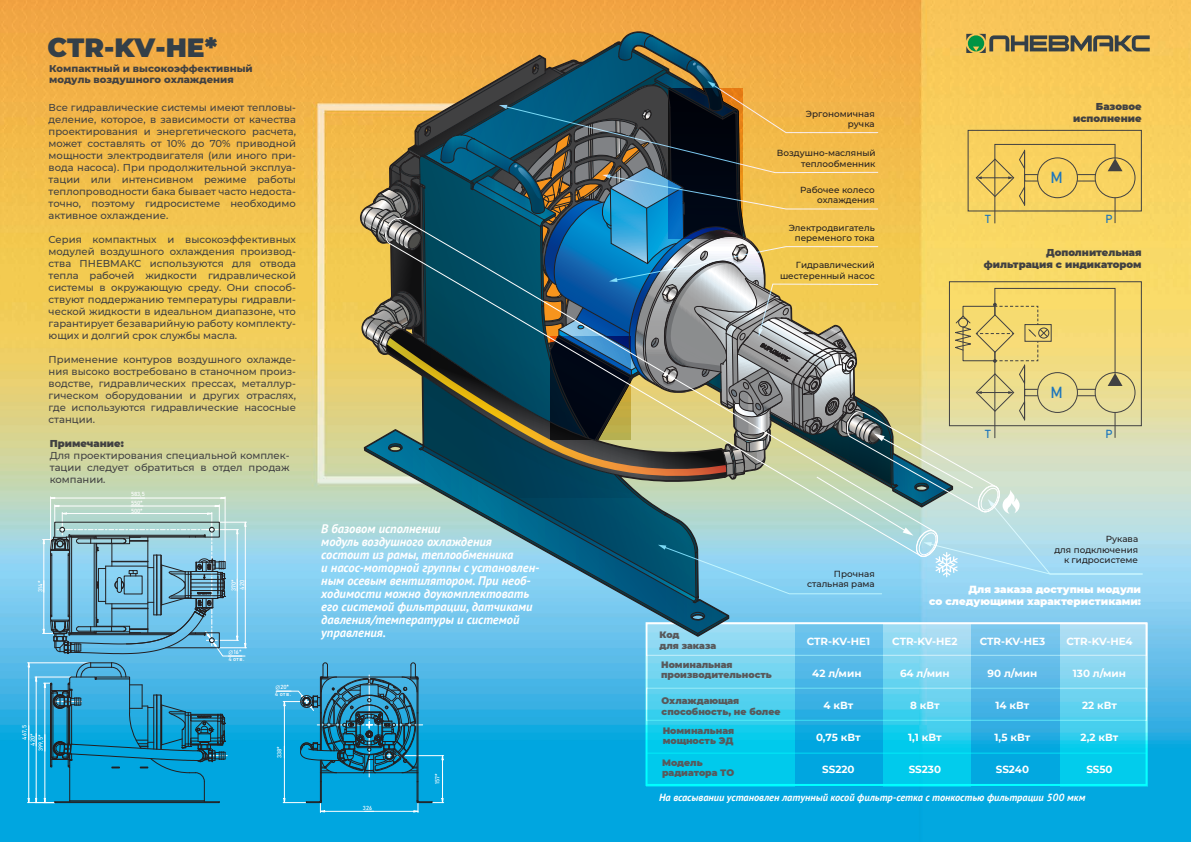
<style>
.page{position:relative;width:1191px;height:842px;background:#fff}
.page>*{position:absolute;margin:0;border:0;box-sizing:border-box;transform-origin:0 0}
.t1{font:900 26.4px "Montserrat";color:#343f48}
.t2{font:15.9px "Bahnschrift";color:#1d76bc}
.t3{font:italic 700 12.5px/13px "PT Sans";color:#fff}
.t4{font:11.6px "Bahnschrift";color:#1d76bc}
.t5{font:700 10.3px "Montserrat";color:#fff}
.t6{font:italic 700 10.3px "PT Sans";color:#fff}
.t7{font:900 10.3px/12.4px "Montserrat";color:#fff;text-align:right}
.t8{font:500 10px/12px "Montserrat";color:#414142;text-align:justify}
.t9{font:900 10px/12px "Montserrat";color:#414142;text-align:right}
.t10{font:800 10px/11px "Montserrat";color:#414142}
.t11{font:900 9.3px/10.3px "Montserrat";color:#58595b}
.t12{font:8.9px "Cambria";color:#fff}
.t13{font:500 8.8px/10.6px "Montserrat";color:#231f20;text-align:right}
.t14{font:5.8px/7.2px "Bahnschrift";letter-spacing:-.005em;color:#fff;text-align:center}
</style>
<div class="page">
<img style="left:0;top:0;width:1191px;height:842px">
<hr style="left:55px;top:498px;width:166px;height:1px;background:#fff">
<hr style="left:50px;top:497px;width:1px;height:58px;background:#fff">
<hr style="left:225px;top:497px;width:1px;height:65px;background:#fff">
<svg style="left:28px;top:505px;width:218px;height:299px;background:#52abcc"></svg>
<img style="left:276px;top:32px;width:873px;height:780px">
<h1 class="t1" style="left:48px;top:27px;width:171px">CTR-KV-HE*</h1>
<p class="t10" style="left:49px;top:62px;width:205px">Компактный и высокоэффективный модуль воздушного охлаждения</p>
<p class="t8" style="left:49px;top:101px;width:249px">Все гидравлические системы имеют тепловы&shy;деление, которое, в зависимости от качества проектирования и энергетического расчета, может составлять от 10% до 70% приводной мощности электродвигателя (или иного при&shy;вода насоса). При продолжительной эксплуа&shy;тации или интенсивном режиме работы теплопроводности бака бывает часто недоста&shy;точно, поэтому гидросистеме необходимо активное охлаждение.</p>
<p class="t8" style="left:49px;top:233px;width:249px">Серия компактных и высокоэффективных модулей воздушного охлаждения производ&shy;ства ПНЕВМАКС используются для отвода тепла рабочей жидкости гидравлической системы в окружающую среду. Они способ&shy;ствуют поддержанию температуры гидравли&shy;ческой жидкости в идеальном диапазоне, что гарантирует безаварийную работу комплекту&shy;ющих и долгий срок службы масла.</p>
<p class="t8" style="left:49px;top:353px;width:249px">Применение контуров воздушного охлажде&shy;ния высоко востребовано в станочном произ&shy;водстве, гидравлических прессах, металлур&shy;гическом оборудовании и других отраслях, где используются гидравлические насосные станции.</p>
<p class="t9" style="left:50px;top:437px;width:76px">Примечание:</p>
<p class="t8" style="left:50px;top:449px;width:241px">Для проектирования специальной комплек&shy;тации следует обратиться в отдел продаж компании.</p>
<p class="t14" style="left:131px;top:490px;width:15px">583,5</p>
<p class="t14" style="left:131px;top:499px;width:13px">550*</p>
<p class="t14" style="left:37px;top:592px;width:13px;rotate:-90deg">314*</p>
<p class="t14" style="left:21px;top:739px;width:16px;rotate:-90deg">467,5</p>
<p class="t14" style="left:29px;top:746px;width:14px;rotate:-90deg">420*</p>
<p class="t14" style="left:37px;top:751px;width:18px;rotate:-90deg">399,5*</p>
<p class="t14" style="left:131px;top:507px;width:13px">500*</p>
<p class="t14" style="left:230px;top:591px;width:13px;rotate:-90deg">370*</p>
<p class="t14" style="left:238px;top:589px;width:11px;rotate:-90deg">420</p>
<p class="t14" style="left:228px;top:648px;width:18px">16*<br>4 отв.</p>
<p class="t12" style="left:228px;top:646px;width:6px">⌀</p>
<p class="t14" style="left:275px;top:683px;width:18px">20*<br>4 отв.</p>
<p class="t12" style="left:275px;top:681px;width:6px">⌀</p>
<p class="t14" style="left:276px;top:758px;width:13px;rotate:-90deg">338*</p>
<p class="t3" style="left:321px;top:522px;width:220px">В базовом исполнении<br>модуль воздушного охлаждения состоит из рамы, теплообменника<br>и насос-моторной группы с установлен&shy;ным осевым вентилятором. При необ&shy;ходимости можно доукомплектовать его системой фильтрации, датчиками давления/температуры и системой управления.</p>
<p class="t14" style="left:363px;top:805px;width:11px">326</p>
<p class="t14" style="left:434px;top:784px;width:12px;rotate:-90deg">157*</p>
<p class="t13" style="left:806px;top:108px;width:70px">Эргономичная ручка</p>
<p class="t13" style="left:777px;top:148px;width:100px">Воздушно-масляный теплообменник</p>
<p class="t13" style="left:800px;top:184px;width:76px">Рабочее колесо охлаждения</p>
<p class="t13" style="left:788px;top:222px;width:88px">Электродвигатель переменого тока</p>
<p class="t13" style="left:780px;top:260px;width:96px">Гидравлический шестеренный насос</p>
<p class="t9" style="left:1073px;top:100px;width:70px">Базовое исполнение</p>
<h2 class="t2" style="left:1050px;top:168px;width:14px">M</h2>
<p class="t4" style="left:985px;top:211px;width:7px">T</p>
<p class="t4" style="left:1105px;top:211px;width:9px">P</p>
<p class="t9" style="left:983px;top:246px;width:159px">Дополнительная фильтрация с индикатором</p>
<h2 class="t2" style="left:1050px;top:382px;width:14px">M</h2>
<p class="t4" style="left:985px;top:426px;width:7px">T</p>
<p class="t4" style="left:1105px;top:426px;width:9px">P</p>
<p class="t11" style="left:659px;top:629px;width:58px">Код<br>для заказа</p>
<p class="t11" style="left:661px;top:659px;width:112px">Номинальная производительность</p>
<p class="t11" style="left:661px;top:695px;width:120px">Охлаждающая способность, не более</p>
<p class="t11" style="left:662px;top:724px;width:73px">Номинальная мощность ЭД</p>
<p class="t11" style="left:662px;top:757px;width:73px">Модель радиатора ТО</p>
<p class="t13" style="left:807px;top:568px;width:69px">Прочная стальная рама</p>
<p class="t5" style="left:806px;top:634px;width:65px">CTR-KV-HE1</p>
<p class="t5" style="left:812px;top:666px;width:51px">42 л/мин</p>
<p class="t5" style="left:823px;top:698px;width:31px">4 кВт</p>
<p class="t5" style="left:816px;top:730px;width:46px">0,75 кВт</p>
<p class="t5" style="left:822px;top:762px;width:34px">SS220</p>
<p class="t13" style="left:1054px;top:533px;width:85px">Рукава<br>для подключения к гидросистеме</p>
<p class="t7" style="left:929px;top:582px;width:213px">Для заказа доступны модули<br>со следующими характеристиками:</p>
<p class="t5" style="left:892px;top:634px;width:67px">CTR-KV-HE2</p>
<p class="t5" style="left:900px;top:666px;width:51px">64 л/мин</p>
<p class="t5" style="left:910px;top:698px;width:31px">8 кВт</p>
<p class="t5" style="left:908px;top:730px;width:35px">1,1 кВт</p>
<p class="t5" style="left:908px;top:762px;width:34px">SS230</p>
<p class="t5" style="left:979px;top:634px;width:67px">CTR-KV-HE3</p>
<p class="t5" style="left:987px;top:666px;width:51px">90 л/мин</p>
<p class="t5" style="left:995px;top:698px;width:35px">14 кВт</p>
<p class="t5" style="left:994px;top:730px;width:37px">1,5 кВт</p>
<p class="t5" style="left:995px;top:762px;width:35px">SS240</p>
<p class="t5" style="left:1066px;top:634px;width:68px">CTR-KV-HE4</p>
<p class="t5" style="left:1072px;top:666px;width:55px">130 л/мин</p>
<p class="t5" style="left:1082px;top:698px;width:36px">22 кВт</p>
<p class="t5" style="left:1080px;top:730px;width:39px">2,2 кВт</p>
<p class="t5" style="left:1086px;top:762px;width:28px">SS50</p>
<p class="t6" style="left:659px;top:790px;width:428px">На всасывании установлен латунный косой фильтр-сетка с тонкостью фильтрации 500 мкм</p>
</div>
